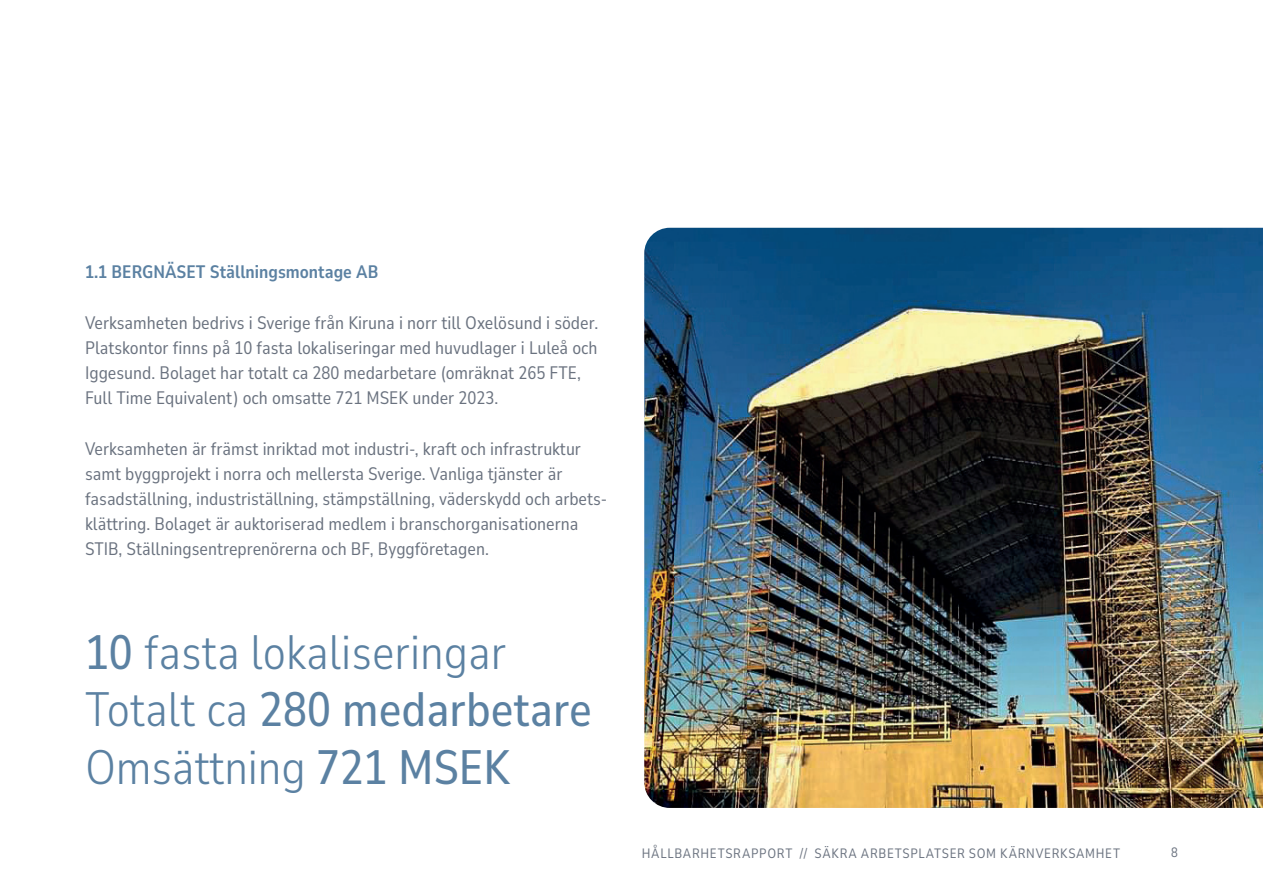
<style>
.page{position:relative;width:1263px;height:893px;background:#fff}
.page>*{position:absolute;margin:0;border:0;box-sizing:border-box;transform-origin:0 0}
.t1{font:300 48px/57.6px "Nunito Sans 10 pt Condensed";color:#5b81a2}
.t2{font:18px/25.2px "Nunito Sans 10 pt Condensed";color:#6a727f}
.t3{font:700 18px "Nunito Sans 10 pt Condensed";color:#5b81a2}
.t4{font:13.5px "Nunito Sans 10 pt Condensed";letter-spacing:.05em;color:#6a727f}
.s1{font-weight:500}
</style>
<div class="page">
<img style="left:644px;top:228px;width:619px;height:580px">
<p class="t3" style="left:85px;top:259px;width:295px">1.1 BERGNÄSET Ställningsmontage AB</p>
<p class="t2" style="left:85px;top:309px;width:515px">Verksamheten bedrivs i Sverige från Kiruna i norr till Oxelösund i söder.<br>Platskontor finns på 10 fasta lokaliseringar med huvudlager i Luleå och Iggesund. Bolaget har totalt ca 280 medarbetare (omräknat 265 FTE, Full Time Equivalent) och omsatte 721 MSEK under 2023.</p>
<p class="t2" style="left:85px;top:435px;width:524px">Verksamheten är främst inriktad mot industri-, kraft och infrastruktur samt byggprojekt i norra och mellersta Sverige. Vanliga tjänster är fasadställning, industriställning, stämpställning, väderskydd och arbets&shy;klättring. Bolaget är auktoriserad medlem i branschorganisationerna STIB, Ställningsentreprenörerna och BF, Byggföretagen.</p>
<h1 class="t1" style="left:85px;top:621px;width:508px"><span class="s1">10</span> fasta lokaliseringar<br>Totalt ca <span class="s1">280 medarbetare<br></span>Omsättning <span class="s1">721 MSEK</span></h1>
<p class="t4" style="left:642px;top:844px;width:480px">HÅLLBARHETSRAPPORT // SÄKRA ARBETSPLATSER SOM KÄRNVERKSAMHET</p>
<p class="t4" style="left:1171px;top:843px;width:8px">8</p>
</div>
